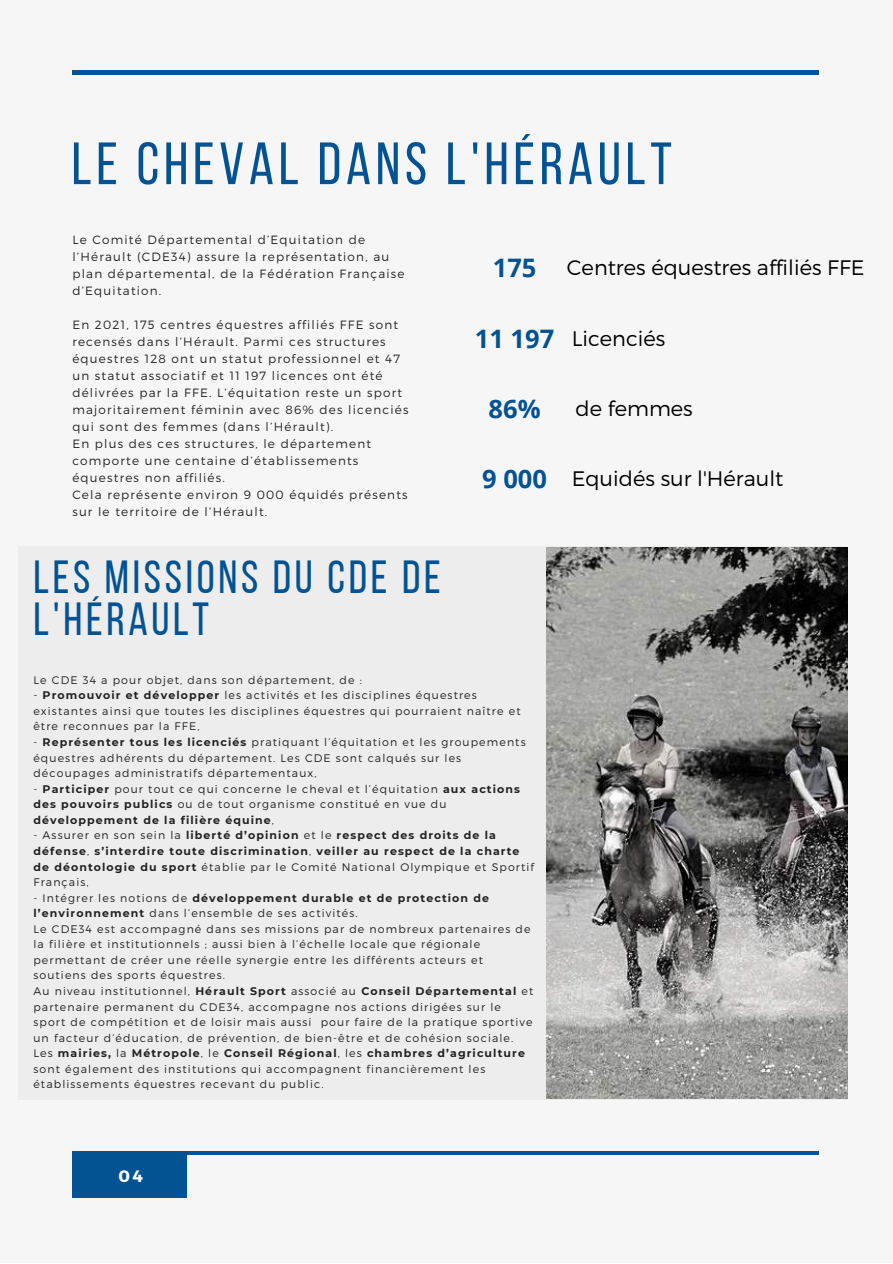
<style>
.page{position:relative;width:893px;height:1264px;background:#fff}
.page>*{position:absolute;margin:0;border:0;box-sizing:border-box;transform-origin:0 0}
.t1{font:59.55px "Bebas Neue";letter-spacing:.08em;color:#025294}
.t2{font:46.35px/42.8px "Bebas Neue";letter-spacing:.08em;color:#025294}
.t3{font:700 25.5px "Open Sans";color:#025294}
.t4{font:300 21px "Montserrat";color:#000}
.t5{font:700 16.5px "Montserrat";color:#fff}
.t6{font:300 12px/17px "Montserrat";letter-spacing:.1em;color:#222}
.t7{font:300 10.95px/15.6px "Montserrat";letter-spacing:.1em;color:#222}
.t8{font:700 10.95px/15.6px "Montserrat";letter-spacing:.1em;color:#222}
.s1{font-weight:700}
.s2{font-weight:300}
</style>
<div class="page">
<div style="left:0;top:0;width:892px;height:1262px;background:#f6f6f6"></div>
<hr style="left:72px;top:71px;width:747px;height:3px;background:#025294">
<div style="left:72px;top:1151px;width:115px;height:46px;background:#025294"></div>
<hr style="left:72px;top:1151px;width:747px;height:3px;background:#025294">
<div style="left:18px;top:546px;width:829px;height:553px;background:#ededed"></div>
<img style="left:546px;top:547px;width:301px;height:551px">
<h1 class="t1" style="left:72px;top:139px;width:601px">LE CHEVAL DANS L'HÉRAULT</h1>
<p class="t6" style="left:72px;top:230px;width:334px">Le Comité Départemental d’Equitation de l’Hérault (CDE34) assure la représentation, au plan départemental, de la Fédération Française d’Equitation.</p>
<p class="t6" style="left:72px;top:315px;width:337px">En 2021, 175 centres équestres affiliés FFE sont recensés dans l’Hérault. Parmi ces structures équestres 128 ont un statut professionnel et 47 un statut associatif et 11 197 licences ont été délivrées par la FFE. L’équitation reste un sport majoritairement féminin avec 86% des licenciés qui sont des femmes (dans l’Hérault).<br>En plus des ces structures, le département comporte une centaine d’établissements équestres non affiliés.<br>Cela représente environ 9 000 équidés présents sur le territoire de l’Hérault.</p>
<h3 class="t3" style="left:492px;top:250px;width:45px">175</h3>
<h3 class="t4" style="left:567px;top:254px;width:299px">Centres équestres affiliés FFE</h3>
<h3 class="t3" style="left:475px;top:320px;width:81px">11 197</h3>
<h3 class="t4" style="left:571px;top:325px;width:95px">Licenciés</h3>
<h3 class="t3" style="left:488px;top:391px;width:53px">86%</h3>
<h3 class="t3" style="left:482px;top:461px;width:66px">9 000</h3>
<h3 class="t4" style="left:575px;top:395px;width:119px">de femmes</h3>
<h3 class="t4" style="left:571px;top:465px;width:213px">Equidés sur l'Hérault</h3>
<h2 class="t2" style="left:33px;top:559px;width:409px">LES MISSIONS DU CDE DE<br>L'HÉRAULT</h2>
<p class="t7" style="left:33px;top:671px;width:330px">Le CDE 34 a pour objet, dans son département, de :</p>
<p class="t7" style="left:33px;top:687px;width:488px">- <span class="s1">Promouvoir et développer</span> les activités et les disciplines équestres existantes ainsi que toutes les disciplines équestres qui pourraient naître et être reconnues par la FFE,</p>
<p class="t7" style="left:33px;top:733px;width:493px">- <span class="s1">Représenter tous les licenciés</span> pratiquant l’équitation et les groupements équestres adhérents du département. Les CDE sont calqués sur les découpages administratifs départementaux,</p>
<p class="t7" style="left:33px;top:780px;width:488px">- <span class="s1">Participer</span> pour tout ce qui concerne le cheval et l’équitation <span class="s1">aux actions des pouvoirs publics</span> ou de tout organisme constitué en vue du <span class="s1">développement de la filière équine</span>,</p>
<p class="t8" style="left:33px;top:827px;width:502px"><span class="s2">- Assurer en son sein la</span> liberté d’opinion <span class="s2">et le</span> respect des droits de la défense<span class="s2">,</span> s’interdire toute discrimination<span class="s2">,</span> veiller au respect de la charte de déontologie du sport <span class="s2">établie par le Comité National Olympique et Sportif Français,</span></p>
<p class="t7" style="left:33px;top:889px;width:501px">- Intégrer les notions de <span class="s1">développement durable et de protection de l’environnement</span> dans l’ensemble de ses activités.<br>Le CDE34 est accompagné dans ses missions par de nombreux partenaires de la filière et institutionnels ; aussi bien à l’échelle locale que régionale permettant de créer une réelle synergie entre les différents acteurs et soutiens des sports équestres.<br>Au niveau institutionnel, <span class="s1">Hérault Sport</span> associé au <span class="s1">Conseil Départemental</span> et partenaire permanent du CDE34, accompagne nos actions dirigées sur le sport de compétition et de loisir mais aussi pour faire de la pratique sportive un facteur d’éducation, de prévention, de bien-être et de cohésion sociale.<br>Les <span class="s1">mairies,</span> la <span class="s1">Métropole</span>, le <span class="s1">Conseil Régional</span>, les <span class="s1">chambres d’agriculture </span>sont également des institutions qui accompagnent financièrement les établissements équestres recevant du public.</p>
<h3 class="t5" style="left:119px;top:1165px;width:26px">04</h3>
</div>
